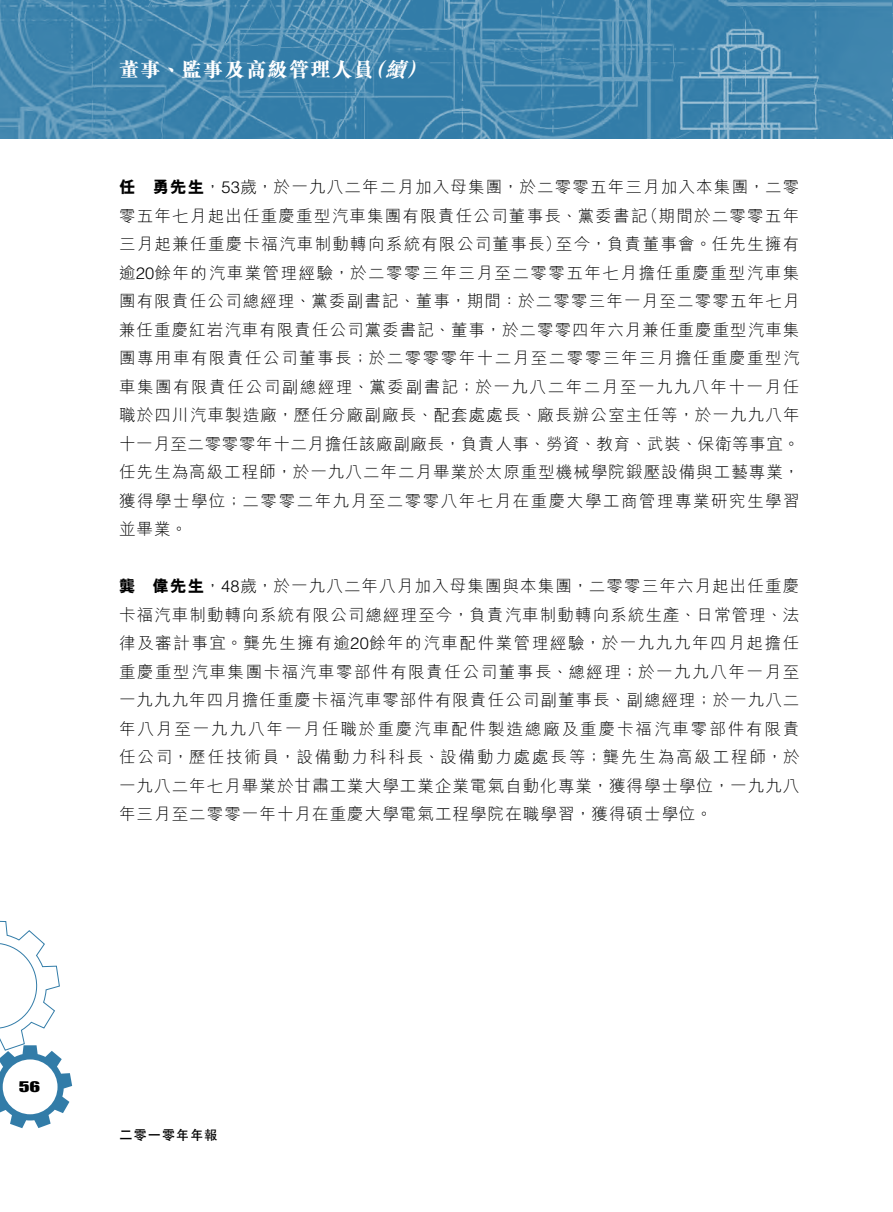
<style>
.page{position:relative;width:893px;height:1212px;background:#fff}
.page>*{position:absolute;margin:0;border:0;box-sizing:border-box;transform-origin:0 0}
.t1{font:800 20.25px "M Sung HK";letter-spacing:.06em;color:#fff}
.Body_text{font:300 16.5px/28.5px "M Hei HK";letter-spacing:.065em;color:#000;text-align:justify}
.t2{font:15px "Impact LT Std";color:#000;scale:1.5 1}
.t3{font:700 13.5px "C Hei 2 HK";letter-spacing:.05em;color:#000}
.s1{font-style:italic}
.s2{font-weight:800}
.s3{font-family:"Helvetica LT Std"}
</style>
<div class="page">
<img style="left:0;top:0;width:893px;height:138px">
<svg style="left:0;top:920px;width:72px;height:208px"></svg>
<p class="t1" style="left:119px;top:59px;width:314px">董事、監事及高級管理人員<span class="s1">（續）</span></p>
<p class="Body_text" style="left:119px;top:173px;width:682px"><span class="s2">任 勇先生</span>，<span class="s3">53</span>歲，於一九八二年二月加入母集團，於二零零五年三月加入本集團，二零零五年七月起出任重慶重型汽車集團有限責任公司董事長、黨委書記（期間於二零零五年三月起兼任重慶卡福汽車制動轉向系統有限公司董事長）至今，負責董事會。任先生擁有逾<span class="s3">20</span>餘年的汽車業管理經驗，於二零零三年三月至二零零五年七月擔任重慶重型汽車集團有限責任公司總經理、黨委副書記、董事，期間：於二零零三年一月至二零零五年七月兼任重慶紅岩汽車有限責任公司黨委書記、董事，於二零零四年六月兼任重慶重型汽車集團專用車有限責任公司董事長；於二零零零年十二月至二零零三年三月擔任重慶重型汽車集團有限責任公司副總經理、黨委副書記；於一九八二年二月至一九九八年十一月任職於四川汽車製造廠，歷任分廠副廠長、配套處處長、廠長辦公室主任等，於一九九八年十一月至二零零零年十二月擔任該廠副廠長，負責人事、勞資、教育、武裝、保衛等事宜。任先生為高級工程師，於一九八二年二月畢業於太原重型機械學院鍛壓設備與工藝專業，獲得學士學位；二零零二年九月至二零零八年七月在重慶大學工商管理專業研究生學習並畢業。</p>
<p class="Body_text" style="left:119px;top:572px;width:682px"><span class="s2">龔 偉先生</span>，<span class="s3">48</span>歲，於一九八二年八月加入母集團與本集團，二零零三年六月起出任重慶卡福汽車制動轉向系統有限公司總經理至今，負責汽車制動轉向系統生產、日常管理、法律及審計事宜。龔先生擁有逾<span class="s3">20</span>餘年的汽車配件業管理經驗，於一九九九年四月起擔任重慶重型汽車集團卡福汽車零部件有限責任公司董事長、總經理；於一九九八年一月至一九九九年四月擔任重慶卡福汽車零部件有限責任公司副董事長、副總經理；於一九八二年八月至一九九八年一月任職於重慶汽車配件製造總廠及重慶卡福汽車零部件有限責任公司，歷任技術員，設備動力科科長、設備動力處處長等；龔先生為高級工程師，於一九八二年七月畢業於甘肅工業大學工業企業電氣自動化專業，獲得學士學位，一九九八年三月至二零零一年十月在重慶大學電氣工程學院在職學習，獲得碩士學位。</p>
<p class="t2" style="left:19px;top:1078px;width:16px">56</p>
<p class="t3" style="left:119px;top:1128px;width:100px">二零一零年年報</p>
</div>
